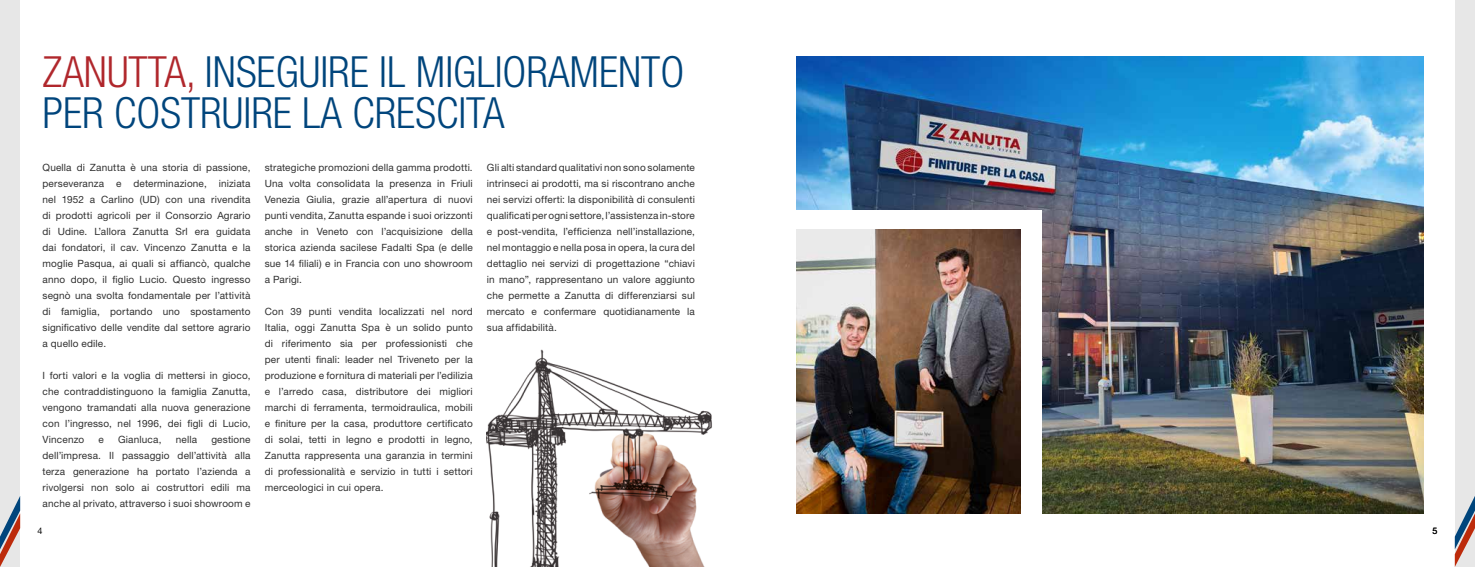
<style>
.page{position:relative;width:1475px;height:567px;background:#fff}
.page>*{position:absolute;margin:0;border:0;box-sizing:border-box;transform-origin:0 0}
.t1{font:300 condensed 43px/41px "Helvetica Neue LT Std";color:#00457c}
.t2{font:10px/16px "Helvetica Neue LT Std";letter-spacing:.015em;color:#303030;text-align:justify}
.t3{font:9px "Helvetica Neue LT Std";color:#000}
.s1{color:#b0272c}
</style>
<div class="page">
<div style="left:1454px;top:0;width:20px;height:567px;background:#e7e7e7"></div>
<div style="left:0;top:0;width:20px;height:567px;background:#e7e7e7"></div>
<svg style="left:0;top:496px;width:20px;height:71px"></svg>
<svg style="left:1454px;top:496px;width:20px;height:71px"></svg>
<img style="left:796px;top:57px;width:627px;height:456px">
<div style="left:780px;top:210px;width:261px;height:303px;background:#fff"></div>
<img style="left:796px;top:230px;width:224px;height:283px">
<img style="left:487px;top:349px;width:225px;height:218px">
<h1 class="t1" style="left:43px;top:51px;width:643px"><span class="s1">ZANUTTA,</span> INSEGUIRE IL MIGLIORAMENTO<br>PER COSTRUIRE LA CRESCITA</h1>
<p class="t2" style="left:43px;top:159px;width:209px">Quella di Zanutta è una storia di passione, perseveranza e determinazione, iniziata nel 1952 a Carlino (UD) con una rivendita di prodotti agricoli per il Consorzio Agrario di Udine. L’allora Zanutta Srl era guidata dai fondatori, il cav. Vincenzo Zanutta e la moglie Pasqua, ai quali si affiancò, qualche anno dopo, il figlio Lucio. Questo ingresso segnò una svolta fondamentale per l’attività di famiglia, portando uno spostamento significativo delle vendite dal settore agrario a quello edile.</p>
<p class="t2" style="left:43px;top:367px;width:209px">I forti valori e la voglia di mettersi in gioco, che contraddistinguono la famiglia Zanutta, vengono tramandati alla nuova generazione con l’ingresso, nel 1996, dei figli di Lucio, Vincenzo</p>
<p class="t2" style="left:98px;top:431px;width:7px">e</p>
<p class="t2" style="left:118px;top:431px;width:45px">Gianluca,</p>
<p class="t2" style="left:176px;top:431px;width:23px">nella</p>
<p class="t2" style="left:43px;top:431px;width:209px;text-indent:169px">gestione dell’impresa. Il passaggio dell’attività alla terza generazione ha portato l’azienda a rivolgersi non solo ai costruttori edili ma anche al privato, attraverso i suoi showroom e</p>
<p class="t2" style="left:265px;top:159px;width:209px">strategiche promozioni della gamma prodotti.<br>Una volta consolidata la presenza in Friuli Venezia Giulia, grazie all’apertura di nuovi punti vendita, Zanutta espande i suoi orizzonti anche in Veneto con l’acquisizione della storica azienda sacilese Fadalti Spa (e delle sue 14 filiali) e in Francia con uno showroom a Parigi.</p>
<p class="t2" style="left:265px;top:303px;width:209px">Con 39 punti vendita localizzati nel nord Italia, oggi Zanutta Spa è un solido punto di riferimento sia per professionisti che per utenti finali: leader nel Triveneto per la produzione e fornitura di materiali per l’edilizia e l’arredo casa, distributore dei migliori marchi di ferramenta, termoidraulica, mobili e finiture per la casa, produttore certificato di solai, tetti in legno e prodotti in legno, Zanutta rappresenta una garanzia in termini di professionalità e servizio in tutti i settori merceologici in cui opera.</p>
<p class="t2" style="left:487px;top:159px;width:209px">Gli alti standard qualitativi non sono solamente intrinseci ai prodotti, ma si riscontrano anche nei servizi offerti: la disponibilità di consulenti qualificati per ogni settore, l’assistenza in-store e post-vendita, l’efficienza nell’installazione, nel montaggio e nella posa in opera, la cura del dettaglio nei servizi di progettazione “chiavi in mano”, rappresentano un valore aggiunto che permette a Zanutta di differenziarsi sul mercato e confermare quotidianamente la sua affidabilità.</p>
<p class="t3" style="left:38px;top:525px;width:7px">4</p>
<p class="t3" style="left:1431px;top:525px;width:7px">5</p>
</div>
